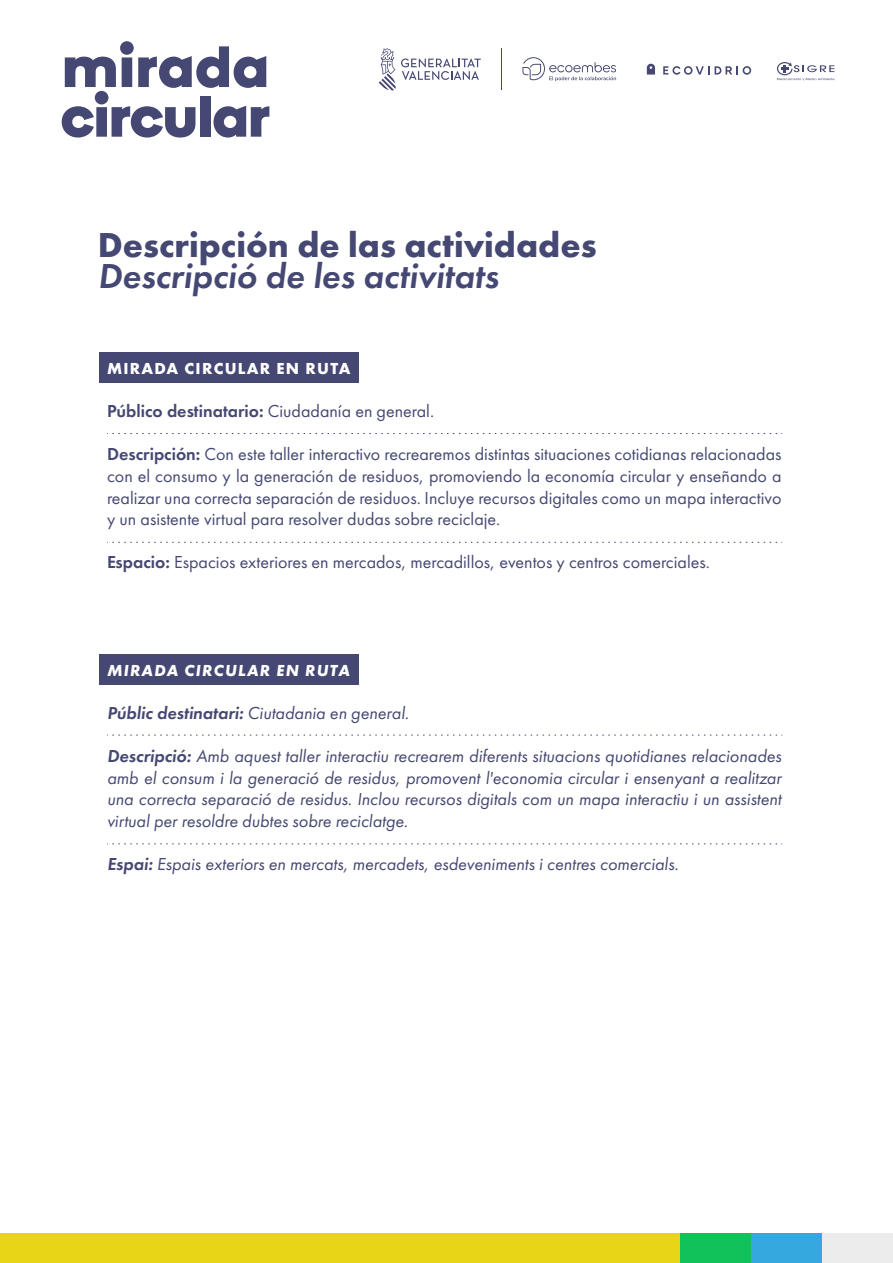
<style>
.page{position:relative;width:893px;height:1263px;background:#fff}
.page>*{position:absolute;margin:0;border:0;box-sizing:border-box;transform-origin:0 0}
.t1{font:700 36px "Futura New";color:#454872}
.t2{font:italic 36px "Futura New Demi";color:#454872}
.t3{font:italic 18px/21.6px "Futura New";color:#454872;text-align:justify}
.t4{font:18px/21.6px "Futura New";color:#454872;text-align:justify}
.t5{font:18px "Futura New Demi";color:#454872}
.t6{font:700 16.5px "Futura New";letter-spacing:.075em;color:#fff}
.t7{font:italic 700 16.5px "Futura New";letter-spacing:.075em;color:#fff}
.s1{font-family:"Futura New"}
.s2{font-family:"Futura New Demi"}
</style>
<div class="page">
<div style="left:100px;top:352px;width:259px;height:30px;background:#454872"></div>
<svg style="left:379px;top:48px;width:102px;height:42px"></svg>
<svg style="left:777px;top:62px;width:57px;height:19px"></svg>
<svg style="left:522px;top:57px;width:94px;height:24px"></svg>
<svg style="left:647px;top:64px;width:8px;height:11px"></svg>
<svg style="left:663px;top:66px;width:46px;height:9px"></svg>
<svg style="left:715px;top:66px;width:36px;height:9px"></svg>
<hr style="left:501px;top:48px;width:1px;height:42px;background:#454872">
<svg style="left:107px;top:433px;width:675px;height:1px"></svg>
<svg style="left:107px;top:542px;width:675px;height:1px"></svg>
<div style="left:100px;top:654px;width:259px;height:30px;background:#454872"></div>
<svg style="left:107px;top:735px;width:675px;height:1px"></svg>
<svg style="left:107px;top:843px;width:675px;height:1px"></svg>
<svg style="left:62px;top:41px;width:207px;height:97px"></svg>
<div style="left:0;top:1234px;width:680px;height:29px;background:#e8d517"></div>
<div style="left:680px;top:1234px;width:71px;height:29px;background:#11c259"></div>
<div style="left:751px;top:1234px;width:71px;height:29px;background:#36a8e0"></div>
<div style="left:822px;top:1234px;width:71px;height:29px;background:#ececec"></div>
<h1 class="t1" style="left:98px;top:222px;width:500px">Descripción de las actividades</h1>
<h1 class="t2" style="left:98px;top:253px;width:402px">Descripció de les activitats</h1>
<p class="t6" style="left:107px;top:358px;width:245px">MIRADA CIRCULAR EN RUTA</p>
<p class="t5" style="left:107px;top:400px;width:329px">Público destinatario: <span class="s1">Ciudadanía en general.</span></p>
<p class="t4" style="left:107px;top:443px;width:676px"><span class="s2">Descripción:</span> Con este taller interactivo recrearemos distintas situaciones cotidianas relacionadas con el consumo y la generación de residuos, promoviendo la economía circular y enseñando a realizar una correcta separación de residuos. Incluye recursos digitales como un mapa interactivo y un asistente virtual para resolver dudas sobre reciclaje.</p>
<p class="t4" style="left:107px;top:551px;width:604px"><span class="s2">Espacio:</span> Espacios exteriores en mercados, mercadillos, eventos y centros comerciales.</p>
<p class="t7" style="left:107px;top:660px;width:244px">MIRADA CIRCULAR EN RUTA</p>
<p class="t3" style="left:107px;top:702px;width:303px"><span class="s2">Públic destinatari:</span> Ciutadania en general.</p>
<p class="t3" style="left:107px;top:745px;width:676px"><span class="s2">Descripció:</span> Amb aquest taller interactiu recrearem diferents situacions quotidianes relacionades amb el consum i la generació de residus, promovent l'economia circular i ensenyant a realitzar una correcta separació de residus. Inclou recursos digitals com un mapa interactiu i un assistent virtual per resoldre dubtes sobre reciclatge.</p>
<p class="t3" style="left:107px;top:853px;width:573px"><span class="s2">Espai:</span> Espais exteriors en mercats, mercadets, esdeveniments i centres comercials.</p>
</div>
